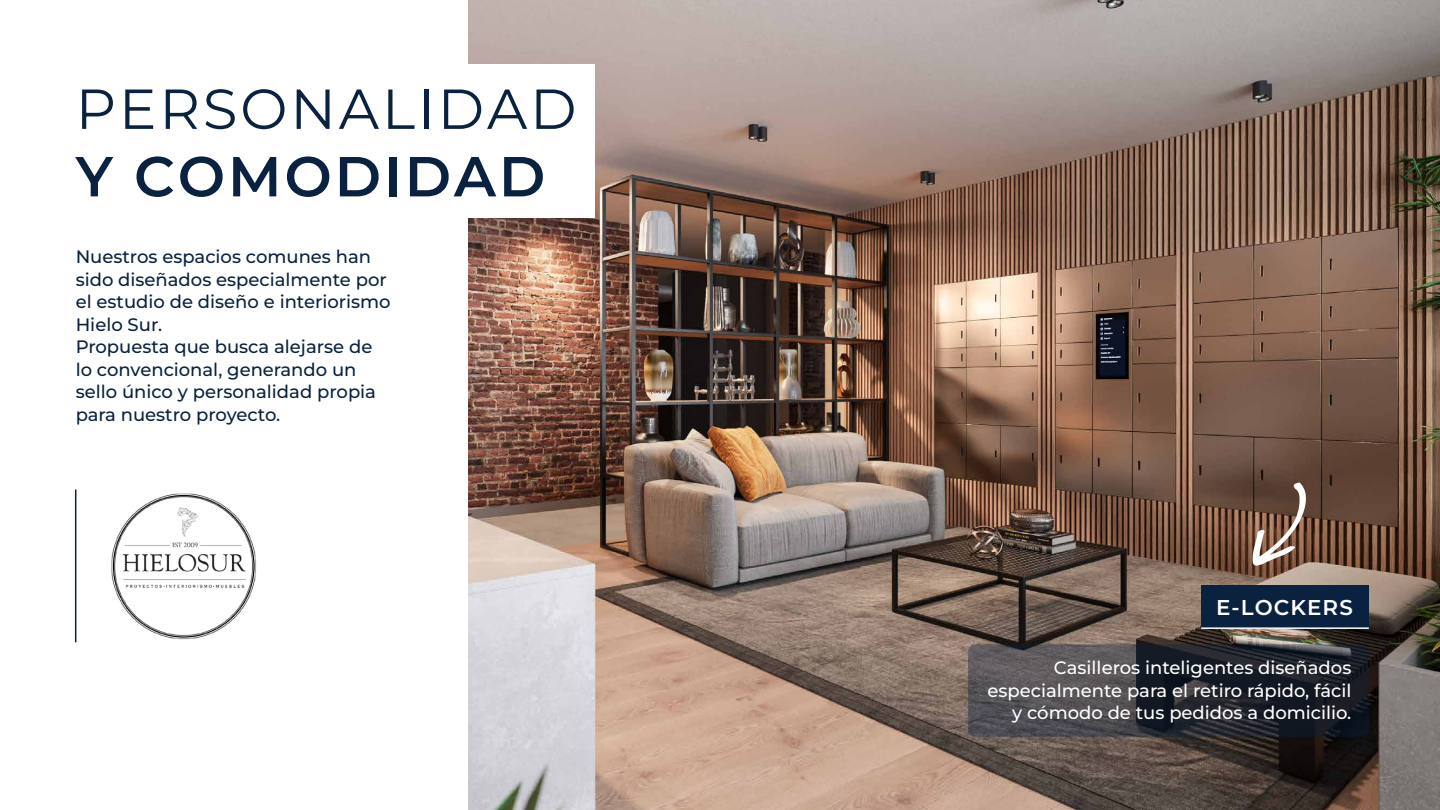
<style>
.page{position:relative;width:1440px;height:810px;background:#fff}
.page>*{position:absolute;margin:0;border:0;box-sizing:border-box;transform-origin:0 0}
.t1{font:56.25px "Montserrat";letter-spacing:.05em;color:#0a2240}
.t2{font:600 56.25px "Montserrat";letter-spacing:.05em;color:#0a2240}
.t3{font:600 21.45px "Montserrat";letter-spacing:.05em;color:#fff}
.t4{font:500 18px/22.5px "Montserrat";color:#0a2240}
.t5{font:500 18px/22.5px "Montserrat";color:#fff;text-align:right}
</style>
<div class="page">
<img style="left:468px;top:0;width:972px;height:810px">
<div style="left:429px;top:64px;width:166px;height:154px;background:#fff"></div>
<img style="left:111px;top:493px;width:145px;height:147px">
<hr style="left:75px;top:489px;width:1px;height:153px;background:#0a2240">
<div style="left:1201px;top:585px;width:168px;height:43px;background:#0a2240"></div>
<hr style="left:1201px;top:627px;width:168px;height:2px;background:#fff">
<svg style="left:968px;top:644px;width:401px;height:93px"></svg>
<svg style="left:1252px;top:482px;width:54px;height:84px"></svg>
<h1 class="t1" style="left:76px;top:71px;width:502px">PERSONALIDAD</h1>
<h1 class="t2" style="left:76px;top:139px;width:471px">Y COMODIDAD</h1>
<p class="t4" style="left:76px;top:245px;width:316px">Nuestros espacios comunes han sido diseñados especialmente por el estudio de diseño e interiorismo<br>Hielo Sur.<br>Propuesta que busca alejarse de lo convencional, generando un sello único y personalidad propia para nuestro proyecto.</p>
<p class="t3" style="left:1216px;top:593px;width:138px">E-LOCKERS</p>
<p class="t5" style="left:988px;top:656px;width:365px">Casilleros inteligentes diseñados especialmente para el retiro rápido, fácil y cómodo de tus pedidos a domicilio.</p>
</div>
